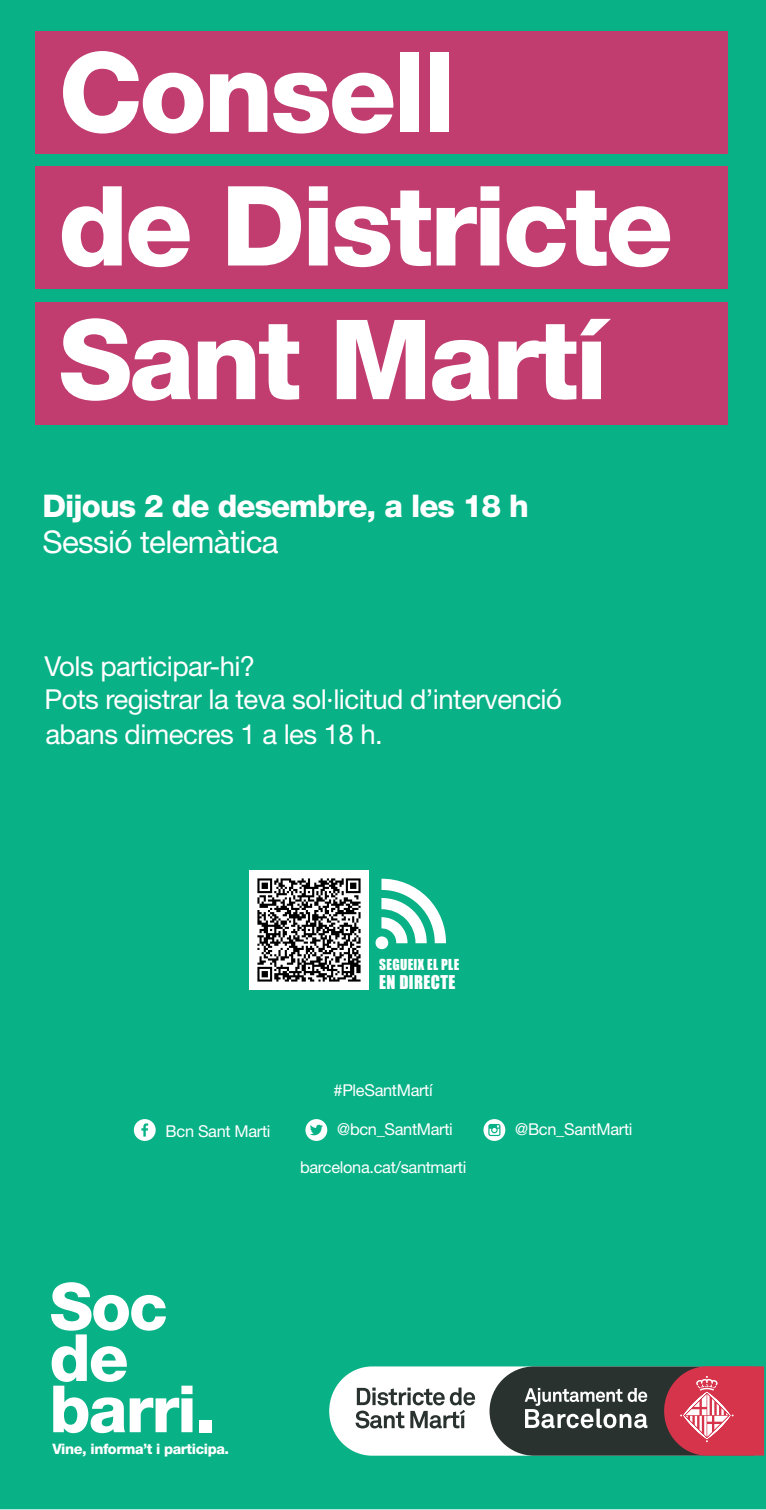
<style>
.page{position:relative;width:766px;height:1510px;background:#fff}
.page>*{position:absolute;margin:0;border:0;box-sizing:border-box;transform-origin:0 0}
.t1{font:800 110.88px/133.6px "Helvetica Neue LT Std";letter-spacing:-.03em;color:#fff}
.t2{font:800 65.12px/51.2px "Helvetica Neue LT Std";letter-spacing:-.03em;color:#fff}
.t3{font:800 31.25px "Helvetica Neue LT Std";letter-spacing:-.03em;color:#fff}
.t4{font:31.25px "Helvetica Neue LT Std";letter-spacing:-.02em;color:#fff}
.t5{font:27.5px/33px "Helvetica Neue LT Std";letter-spacing:-.02em;color:#fff}
.t6{font:17.5px "Impact";letter-spacing:.025em;color:#fff;scale:.95 1}
.t7{font:16.38px "Helvetica Neue LT Std";letter-spacing:-.02em;color:#fff}
.t8{font:800 14.38px "Helvetica Neue LT Std";letter-spacing:-.03em;color:#fff}
.t9{font:13.88px "Impact";letter-spacing:.025em;color:#fff;scale:.96 1}
</style>
<div class="page">
<div style="left:0;top:0;width:765px;height:1509px;background:#09b186"></div>
<div style="left:35px;top:31px;width:692px;height:123px;background:#c13d70"></div>
<div style="left:35px;top:167px;width:692px;height:122px;background:#c13d70"></div>
<div style="left:35px;top:302px;width:692px;height:122px;background:#c13d70"></div>
<svg style="left:305px;top:1119px;width:22px;height:22px"></svg>
<svg style="left:134px;top:1119px;width:22px;height:22px"></svg>
<svg style="left:483px;top:1119px;width:22px;height:22px"></svg>
<svg style="left:329px;top:1366px;width:434px;height:89px"></svg>
<svg style="left:375px;top:878px;width:71px;height:71px"></svg>
<img style="left:249px;top:870px;width:120px;height:119px">
<h1 class="t1" style="left:58px;top:25px;width:616px">Consell<br>de Districte<br>Sant Martí</h1>
<p class="t3" style="left:42px;top:487px;width:488px">Dijous 2 de desembre, a les 18 h</p>
<p class="t4" style="left:42px;top:523px;width:237px">Sessió telemàtica</p>
<p class="t5" style="left:44px;top:649px;width:519px">Vols participar-hi?<br>Pots registrar la teva sol·licitud d’intervenció</p>
<p class="t5" style="left:45px;top:717px;width:339px">abans dimecres 1 a les 18 h.</p>
<p class="t9" style="left:379px;top:954px;width:85px">SEGUEIX EL PLE</p>
<p class="t6" style="left:379px;top:969px;width:82px">EN DIRECTE</p>
<p class="t7" style="left:333px;top:1080px;width:101px">#PleSantMartí</p>
<p class="t7" style="left:166px;top:1121px;width:106px">Bcn Sant Marti</p>
<p class="t7" style="left:337px;top:1119px;width:117px">@bcn_SantMarti</p>
<p class="t7" style="left:515px;top:1119px;width:119px">@Bcn_SantMarti</p>
<h2 class="t2" style="left:50px;top:1280px;width:167px">Soc de barri.</h2>
<p class="t8" style="left:52px;top:1439px;width:178px">Vine, informa’t i participa.</p>
<p class="t7" style="left:300px;top:1157px;width:168px">barcelona.cat/santmarti</p>
</div>
